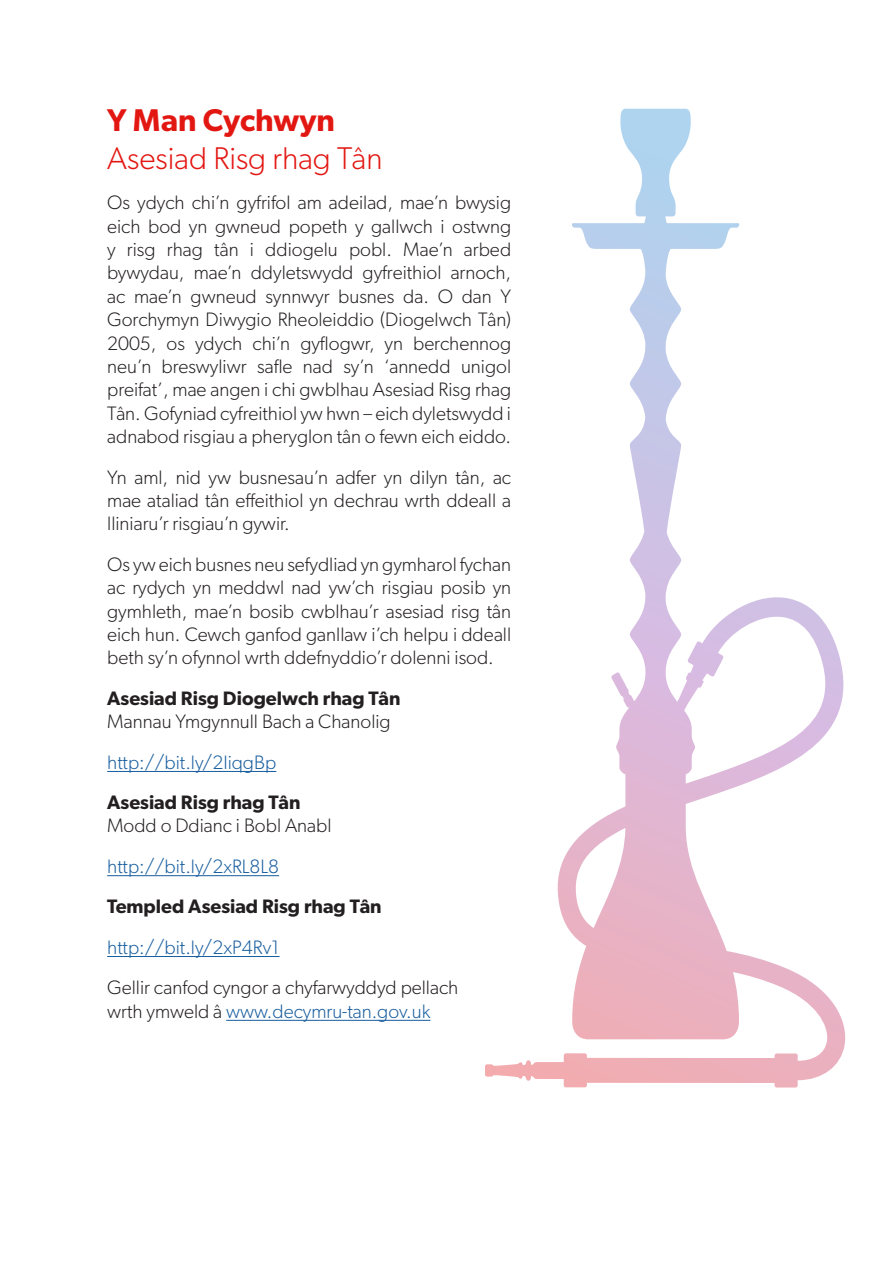
<style>
.page{position:relative;width:893px;height:1263px;background:#fff}
.page>*{position:absolute;margin:0;border:0;box-sizing:border-box;transform-origin:0 0}
.t1{font:300 31.5px/37.8px "Gibson";color:#e31712}
.t2{font:300 19.5px/23.4px "Gibson";color:#231f20;text-align:justify}
.t3{font:300 19.5px "Gibson";color:#175d9e}
.t4{font:600 19.5px "Gibson";color:#231f20}
.s1{font-weight:600}
.s2{color:#175d9e}
</style>
<div class="page">
<hr style="left:107px;top:771px;width:169px;height:1px;background:#175d9e">
<hr style="left:107px;top:875px;width:172px;height:1px;background:#175d9e">
<hr style="left:107px;top:956px;width:173px;height:1px;background:#175d9e">
<hr style="left:226px;top:1020px;width:204px;height:1px;background:#175d9e">
<svg style="left:485px;top:109px;width:361px;height:978px"></svg>
<p class="t1" style="left:107px;top:101px;width:277px"><span class="s1">Y Man Cychwyn<br></span>Asesiad Risg rhag Tân</p>
<p class="t2" style="left:107px;top:190px;width:405px">Os ydych chi’n gyfrifol am adeilad, mae’n bwysig eich bod yn gwneud popeth y gallwch i ostwng y risg rhag tân i ddiogelu pobl. Mae’n arbed bywydau, mae’n ddyletswydd gyfreithiol arnoch, ac mae’n gwneud synnwyr busnes da. O dan Y Gorchymyn Diwygio Rheoleiddio (Diogelwch Tân)<br>2005, os ydych chi’n gyflogwr, yn berchennog neu’n breswyliwr safle nad sy’n ‘annedd unigol preifat’, mae angen i chi gwblhau Asesiad Risg rhag Tân. Gofyniad cyfreithiol yw hwn – eich dyletswydd i adnabod risgiau a pheryglon tân o fewn eich eiddo.</p>
<p class="t2" style="left:107px;top:465px;width:405px">Yn aml, nid yw busnesau’n adfer yn dilyn tân, ac mae ataliad tân effeithiol yn dechrau wrth ddeall a lliniaru’r risgiau’n gywir.</p>
<p class="t2" style="left:107px;top:552px;width:406px">Os yw eich busnes neu sefydliad yn gymharol fychan ac rydych yn meddwl nad yw’ch risgiau posib yn gymhleth, mae’n bosib cwblhau’r asesiad risg tân eich hun. Cewch ganfod ganllaw i’ch helpu i ddeall beth sy’n ofynnol wrth ddefnyddio’r dolenni isod.</p>
<p class="t2" style="left:107px;top:686px;width:295px"><span class="s1">Asesiad Risg Diogelwch rhag Tân<br></span>Mannau Ymgynnull Bach a Chanolig</p>
<p class="t3" style="left:107px;top:750px;width:171px">http://bit.ly/2IiqgBp</p>
<p class="t2" style="left:107px;top:790px;width:226px"><span class="s1">Asesiad Risg rhag Tân<br></span>Modd o Ddianc i Bobl Anabl</p>
<p class="t3" style="left:107px;top:854px;width:173px">http://bit.ly/2xRL8L8</p>
<p class="t4" style="left:107px;top:895px;width:276px">Templed Asesiad Risg rhag Tân</p>
<p class="t3" style="left:107px;top:935px;width:174px">http://bit.ly/2xP4Rv1</p>
<p class="t2" style="left:107px;top:975px;width:353px">Gellir canfod cyngor a chyfarwyddyd pellach wrth ymweld â <span class="s2">www.decymru-tan.gov.uk</span></p>
</div>
